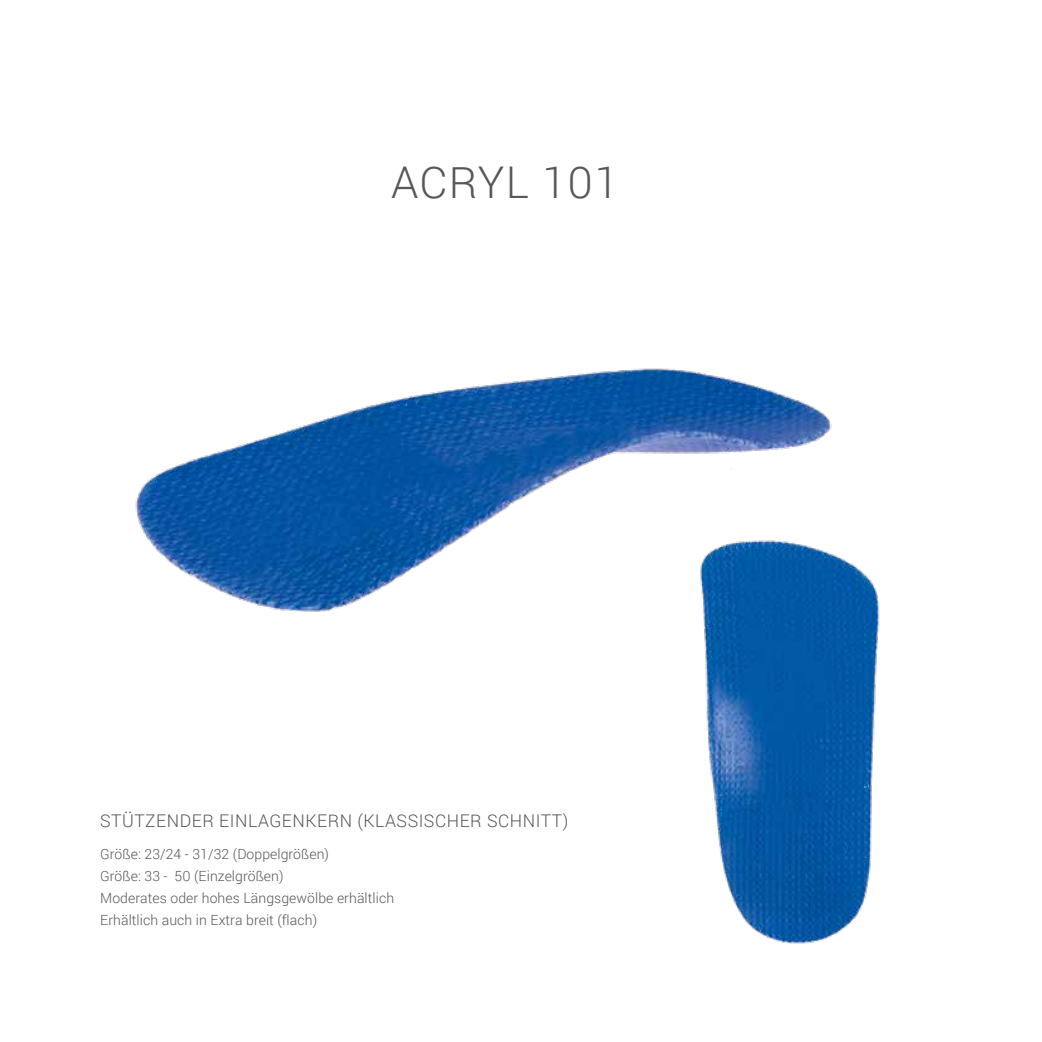
<style>
.page{position:relative;width:1042px;height:1042px;background:#fff}
.page>*{position:absolute;margin:0;border:0;box-sizing:border-box;transform-origin:0 0}
.t1{font:300 43.75px "Roboto";letter-spacing:.03em;color:#575756}
.t2{font:300 17.5px "Roboto";letter-spacing:.03em;color:#575756}
.t3{font:300 14px/21.9px "Roboto";letter-spacing:.005em;color:#575756}
</style>
<div class="page">
<img style="left:135px;top:368px;width:697px;height:244px">
<img style="left:665px;top:516px;width:215px;height:428px">
<h1 class="t1" style="left:391px;top:152px;width:229px">ACRYL 101</h1>
<p class="t2" style="left:100px;top:809px;width:469px">STÜTZENDER EINLAGENKERN (KLASSISCHER SCHNITT)</p>
<p class="t3" style="left:100px;top:842px;width:295px">Größe: 23/24 - 31/32 (Doppelgrößen)<br>Größe: 33 - 50 (Einzelgrößen)<br>Moderates oder hohes Längsgewölbe erhältlich Erhältlich auch in Extra breit (flach)</p>
</div>
